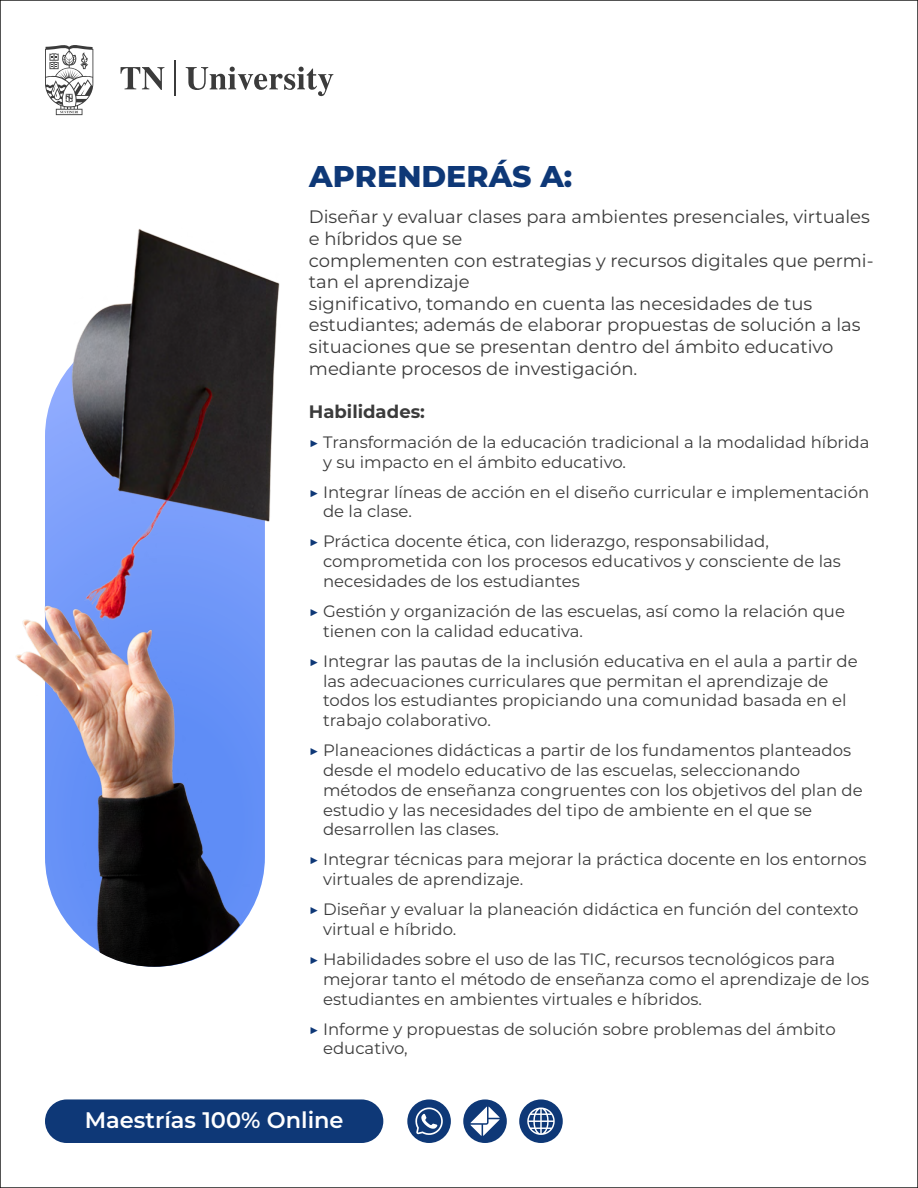
<style>
.page{position:relative;width:918px;height:1188px;background:#fff}
.page>*{position:absolute;margin:0;border:0;box-sizing:border-box;transform-origin:0 0}
.t1{font:800 30px "Montserrat";color:#0e3877}
.t2{font:600 22.5px "Montserrat";color:#fff}
.t3{font:18px/21.6px "Montserrat";color:#3b3b3b}
.t4{font:700 18px "Montserrat";color:#3b3b3b}
.t5{font:16.5px/19.8px "Montserrat";color:#3b3b3b}
.s1{color:#0e3877}
.s2{color:rgb(14 56 119/0)}
</style>
<div class="page">
<img style="left:15px;top:229px;width:265px;height:738px">
<div style="left:45px;top:1099px;width:338px;height:44px;background:#0e3877;border-radius:22px"></div>
<div style="left:463px;top:1099px;width:44px;height:44px;background:#0e3877;border-radius:50%"></div>
<svg style="left:470px;top:1107px;width:30px;height:29px"></svg>
<div style="left:407px;top:1099px;width:44px;height:44px;background:#0e3877;border-radius:50%"></div>
<svg style="left:415px;top:1108px;width:28px;height:27px"></svg>
<div style="left:519px;top:1099px;width:44px;height:44px;background:#0e3877;border-radius:50%"></div>
<svg style="left:527px;top:1108px;width:28px;height:27px"></svg>
<svg style="left:45px;top:45px;width:48px;height:70px"></svg>
<svg style="left:120px;top:67px;width:44px;height:23px"></svg>
<svg style="left:186px;top:67px;width:147px;height:29px"></svg>
<hr style="left:174px;top:60px;width:1px;height:35px;background:#3b3b3b">
<h1 class="t1" style="left:309px;top:154px;width:265px">APRENDERÁS A:</h1>
<p class="t3" style="left:309px;top:206px;width:566px">Diseñar y evaluar clases para ambientes presenciales, virtuales e híbridos que se<br>complementen con estrategias y recursos digitales que permi&shy;tan el aprendizaje<br>significativo, tomando en cuenta las necesidades de tus estudiantes; además de elaborar propuestas de solución a las situaciones que se presentan dentro del ámbito educativo mediante procesos de investigación.</p>
<p class="t4" style="left:309px;top:398px;width:118px">Habilidades:</p>
<p class="t5" style="left:309px;top:431px;width:562px"><span class="s1">▶</span> Transformación de la educación tradicional a la modalidad híbrida <span class="s2">▶</span> y su impacto en el ámbito educativo.</p>
<p class="t5" style="left:309px;top:481px;width:562px"><span class="s1">▶</span> Integrar líneas de acción en el diseño curricular e implementación <span class="s2">▶</span> de la clase.</p>
<p class="t5" style="left:309px;top:531px;width:534px"><span class="s1">▶</span> Práctica docente ética, con liderazgo, responsabilidad,<br><span class="s2">▶</span> comprometida con los procesos educativos y consciente de las <span class="s2">▶</span> necesidades de los estudiantes</p>
<p class="t5" style="left:309px;top:601px;width:538px"><span class="s1">▶</span> Gestión y organización de las escuelas, así como la relación que <span class="s2">▶</span> tienen con la calidad educativa.</p>
<p class="t5" style="left:309px;top:650px;width:550px"><span class="s1">▶</span> Integrar las pautas de la inclusión educativa en el aula a partir de <span class="s2">▶</span> las adecuaciones curriculares que permitan el aprendizaje de<br><span class="s2">▶</span> todos los estudiantes propiciando una comunidad basada en el <span class="s2">▶</span> trabajo colaborativo.</p>
<p class="t5" style="left:309px;top:740px;width:555px"><span class="s1">▶</span> Planeaciones didácticas a partir de los fundamentos planteados <span class="s2">▶</span> desde el modelo educativo de las escuelas, seleccionando<br><span class="s2">▶</span> métodos de enseñanza congruentes con los objetivos del plan de <span class="s2">▶</span> estudio y las necesidades del tipo de ambiente en el que se<br><span class="s2">▶</span> desarrollen las clases.</p>
<p class="t5" style="left:309px;top:849px;width:559px"><span class="s1">▶</span> Integrar técnicas para mejorar la práctica docente en los entornos <span class="s2">▶</span> virtuales de aprendizaje.</p>
<p class="t5" style="left:309px;top:899px;width:551px"><span class="s1">▶</span> Diseñar y evaluar la planeación didáctica en función del contexto <span class="s2">▶</span> virtual e híbrido.</p>
<p class="t5" style="left:309px;top:949px;width:562px"><span class="s1">▶</span> Habilidades sobre el uso de las TIC, recursos tecnológicos para<br><span class="s2">▶</span> mejorar tanto el método de enseñanza como el aprendizaje de los <span class="s2">▶</span> estudiantes en ambientes virtuales e híbridos.</p>
<p class="t5" style="left:309px;top:1018px;width:528px"><span class="s1">▶</span> Informe y propuestas de solución sobre problemas del ámbito <span class="s2">▶</span> educativo,</p>
<h2 class="t2" style="left:85px;top:1104px;width:260px">Maestrías 100% Online</h2>
</div>
